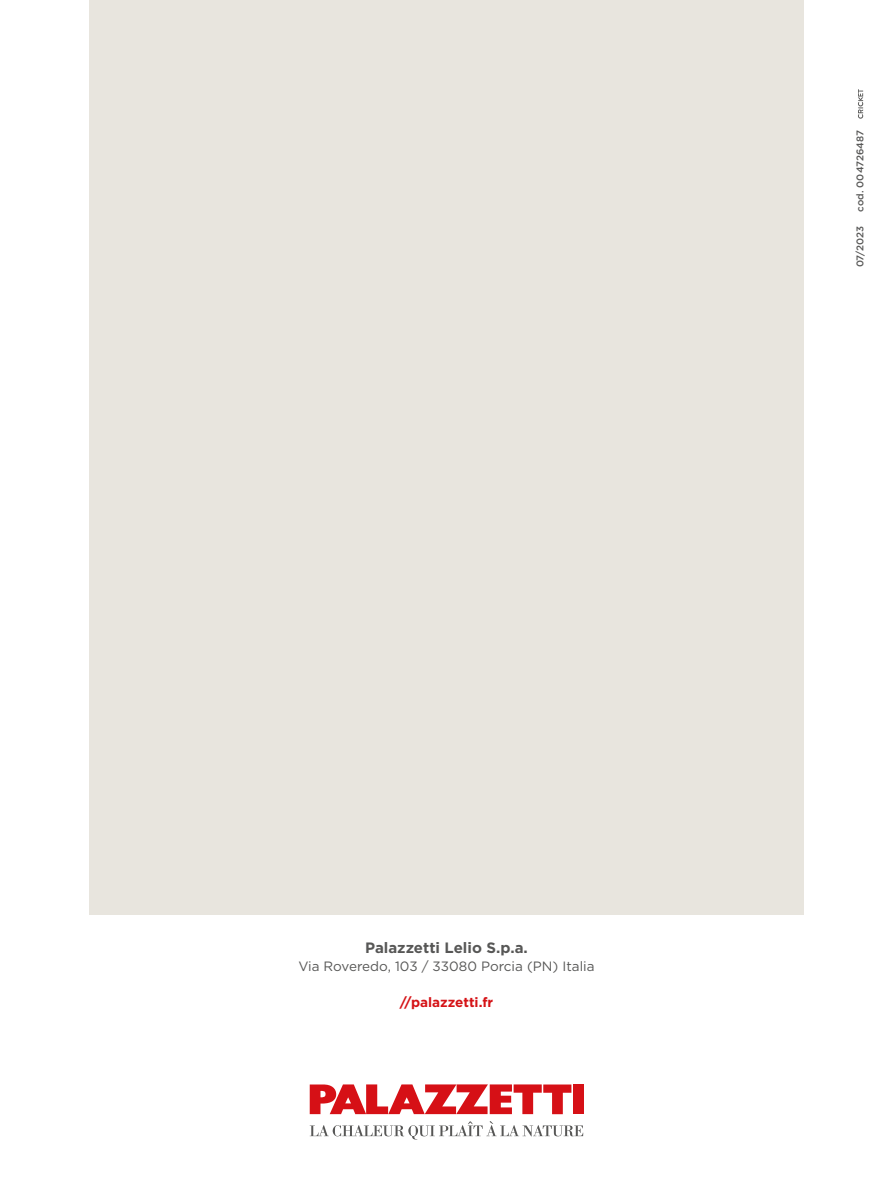
<style>
.page{position:relative;width:893px;height:1191px;background:#fff}
.page>*{position:absolute;margin:0;border:0;box-sizing:border-box;transform-origin:0 0}
.t1{font:700 15px "Gotham";color:#575756}
.t2{font:13.5px "Gotham";color:#575756}
.t3{font:700 13.5px "Gotham";color:#d51317}
.t4{font:500 9.75px "Gotham";color:#575756}
</style>
<div class="page">
<svg style="left:858px;top:89px;width:5px;height:30px"></svg>
<div style="left:89px;top:0;width:715px;height:914px;background:#e8e5de"></div>
<div style="left:573px;top:1084px;width:10px;height:30px;background:#d61016"></div>
<svg style="left:310px;top:1084px;width:261px;height:30px"></svg>
<svg style="left:310px;top:1121px;width:273px;height:18px"></svg>
<p class="t4" style="left:853px;top:211px;width:83px;rotate:-90deg">cod. 004726487</p>
<p class="t4" style="left:853px;top:267px;width:43px;rotate:-90deg">07/2023</p>
<p class="t1" style="left:365px;top:938px;width:164px">Palazzetti Lelio S.p.a.</p>
<p class="t2" style="left:298px;top:958px;width:298px">Via Roveredo, 103 / 33080 Porcia (PN) Italia</p>
<p class="t3" style="left:400px;top:993px;width:95px">//palazzetti.fr</p>
</div>
